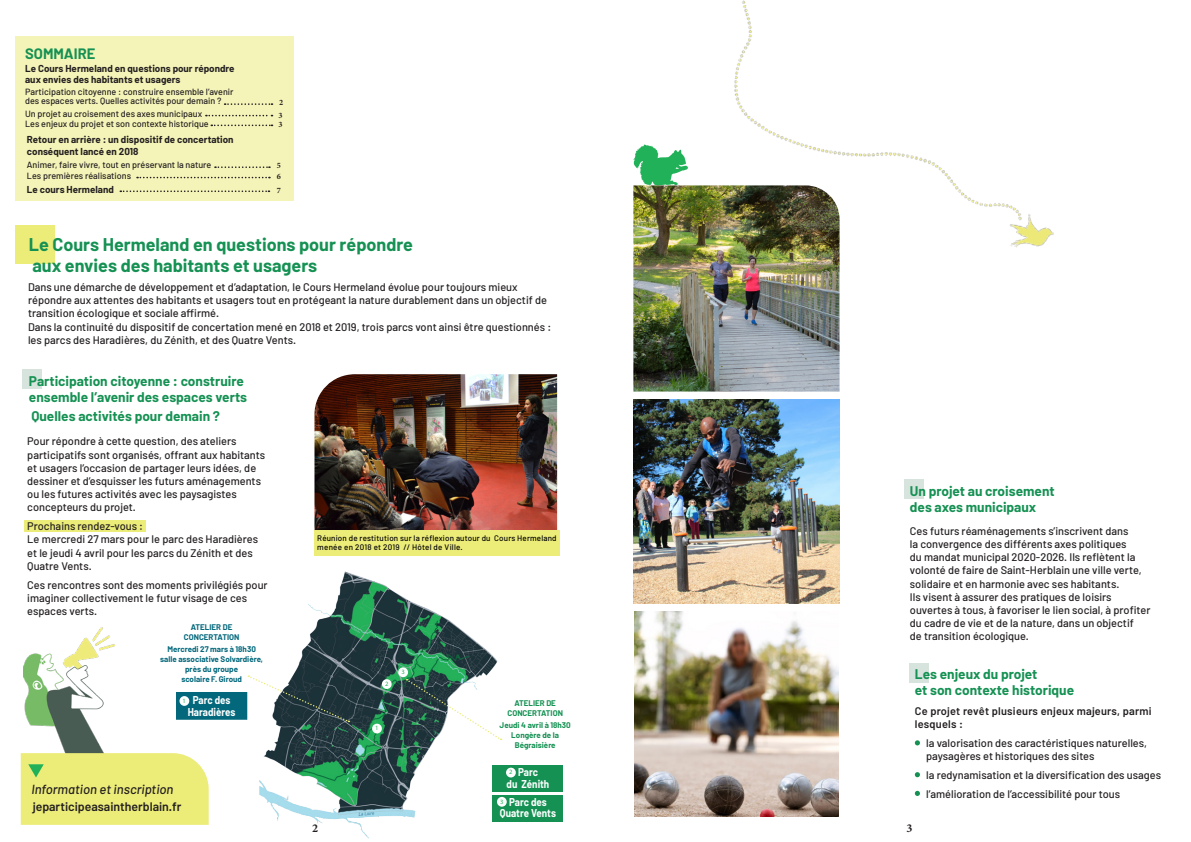
<style>
.page{position:relative;width:1191px;height:842px;background:#fff}
.page>*{position:absolute;margin:0;border:0;box-sizing:border-box;transform-origin:0 0}
.t1{font:700 18px "Barlow";color:#159153}
.t2{font:700 14.7px "Barlow";color:#159153}
.t3{font:700 13.7px "Barlow";color:#159153}
.t4{font:italic 500 13.2px "Barlow";color:#231f20}
.t5{font:600 12.3px "Barlow";color:#231f20}
.t6{font:700 12px "Minion Pro";color:#231f20}
.t7{font:700 11.1px "Barlow";color:#fff;scale:.89 1}
.t8{font:500 11px/13.2px "Barlow";color:#231f20}
.t9{font:600 11px/13.2px "Barlow";letter-spacing:.02em;color:#231f20}
.t10{font:700 9.8px "Barlow";color:#231f20}
.t11{font:500 9px "Barlow";color:#231f20}
.t12{font:700 8.2px "Minion Pro";color:#231f20}
.t13{font:700 8px/10px "Barlow";color:#03687c;text-align:center}
.t14{font:500 8px/9px "Barlow";letter-spacing:.02em;color:#000004}
.t15{font:700 8px "Barlow";color:#159153}
.t16{font:6.5px "Myriad Pro";color:#21b259}
</style>
<div class="page">
<img style="left:314px;top:374px;width:243px;height:156px">
<div style="left:314px;top:530px;width:246px;height:26px;background:#ecec79"></div>
<div style="left:15px;top:225px;width:39px;height:39px;background:#ecec79"></div>
<div style="left:24px;top:521px;width:122px;height:11px;background:#ecec79"></div>
<div style="left:22px;top:369px;width:20px;height:20px;background:#d7e4de"></div>
<img style="left:24px;top:627px;width:91px;height:126px">
<div style="left:21px;top:753px;width:188px;height:72px;background:#ecec79"></div>
<img style="left:247px;top:571px;width:265px;height:268px">
<svg style="left:248px;top:675px;width:101px;height:48px"></svg>
<svg style="left:406px;top:679px;width:95px;height:61px"></svg>
<div style="left:372px;top:724px;width:10px;height:9px;background:#fff;border-radius:50%"></div>
<div style="left:176px;top:692px;width:71px;height:27px;background:#03687c"></div>
<div style="left:176px;top:692px;width:71px;height:28px;border:1px solid #03687c"></div>
<div style="left:179px;top:696px;width:10px;height:10px;background:#fff;border-radius:50%"></div>
<div style="left:382px;top:679px;width:10px;height:10px;background:#fff;border-radius:50%"></div>
<div style="left:493px;top:765px;width:70px;height:27px;background:#159153"></div>
<div style="left:506px;top:768px;width:10px;height:9px;background:#fff;border-radius:50%"></div>
<div style="left:398px;top:667px;width:10px;height:10px;background:#fff;border-radius:50%"></div>
<div style="left:493px;top:795px;width:70px;height:26px;background:#159153"></div>
<div style="left:497px;top:797px;width:10px;height:10px;background:#fff;border-radius:50%"></div>
<img style="left:634px;top:612px;width:204px;height:204px">
<img style="left:633px;top:400px;width:206px;height:204px">
<div style="left:909px;top:663px;width:20px;height:19px;background:#d7e4de"></div>
<svg style="left:915px;top:740px;width:5px;height:5px"></svg>
<svg style="left:915px;top:772px;width:5px;height:5px"></svg>
<svg style="left:915px;top:791px;width:5px;height:5px"></svg>
<img style="left:633px;top:0;width:421px;height:254px">
<div style="left:904px;top:479px;width:20px;height:20px;background:#d7e4de"></div>
<img style="left:633px;top:185px;width:206px;height:207px">
<div style="left:16px;top:36px;width:278px;height:165px;background:#f4f4b8"></div>
<svg style="left:225px;top:103px;width:47px;height:2px"></svg>
<svg style="left:206px;top:115px;width:66px;height:1px"></svg>
<svg style="left:211px;top:125px;width:61px;height:1px"></svg>
<svg style="left:215px;top:166px;width:55px;height:2px"></svg>
<svg style="left:137px;top:177px;width:133px;height:1px"></svg>
<svg style="left:119px;top:190px;width:150px;height:3px"></svg>
<p class="t2" style="left:25px;top:44px;width:72px">SOMMAIRE</p>
<p class="t10" style="left:25px;top:63px;width:211px">Le Cours Hermeland en questions pour répondre</p>
<p class="t10" style="left:25px;top:73px;width:157px">aux envies des habitants et usagers</p>
<p class="t11" style="left:25px;top:86px;width:210px">Participation citoyenne : construire ensemble l’avenir</p>
<p class="t11" style="left:25px;top:95px;width:198px">des espaces verts. Quelles activités pour demain ?</p>
<p class="t11" style="left:25px;top:108px;width:179px">Un projet au croisement des axes municipaux</p>
<p class="t11" style="left:25px;top:118px;width:185px">Les enjeux du projet et son contexte historique</p>
<p class="t10" style="left:27px;top:133px;width:208px">Retour en arrière : un dispositif de concertation</p>
<p class="t10" style="left:27px;top:146px;width:113px">conséquent lancé en 2018</p>
<p class="t11" style="left:27px;top:159px;width:186px">Animer, faire vivre, tout en préservant la nature</p>
<p class="t11" style="left:27px;top:170px;width:106px">Les premières réalisations</p>
<p class="t10" style="left:27px;top:183px;width:88px">Le cours Hermeland</p>
<p class="t12" style="left:279px;top:97px;width:6px">2</p>
<p class="t12" style="left:278px;top:109px;width:6px">3</p>
<p class="t12" style="left:278px;top:118px;width:6px">3</p>
<p class="t12" style="left:277px;top:159px;width:6px">5</p>
<p class="t12" style="left:277px;top:170px;width:6px">6</p>
<p class="t12" style="left:277px;top:184px;width:6px">7</p>
<p class="t1" style="left:29px;top:233px;width:385px">Le Cours Hermeland en questions pour répondre</p>
<p class="t1" style="left:32px;top:254px;width:286px">aux envies des habitants et usagers</p>
<p class="t8" style="left:28px;top:280px;width:520px">Dans une démarche de développement et d’adaptation, le Cours Hermeland évolue pour toujours mieux répondre aux attentes des habitants et usagers tout en protégeant la nature durablement dans un objectif de transition écologique et sociale affirmé.</p>
<p class="t8" style="left:28px;top:320px;width:525px">Dans la continuité du dispositif de concertation mené en 2018 et 2019, trois parcs vont ainsi être questionnés : les parcs des Haradières, du Zénith, et des Quatre Vents.</p>
<p class="t3" style="left:29px;top:373px;width:216px">Participation citoyenne : construire</p>
<p class="t3" style="left:29px;top:389px;width:220px">ensemble l’avenir des espaces verts</p>
<p class="t3" style="left:31px;top:408px;width:190px">Quelles activités pour demain ?</p>
<p class="t8" style="left:27px;top:435px;width:239px">Pour répondre à cette question, des ateliers participatifs sont organisés, offrant aux habitants et usagers l’occasion de partager leurs idées, de dessiner et d’esquisser les futurs aménagements ou les futures activités avec les paysagistes concepteurs du projet.</p>
<p class="t8" style="left:27px;top:519px;width:117px">Prochains rendez-vous :</p>
<p class="t8" style="left:27px;top:533px;width:232px">Le mercredi 27 mars pour le parc des Haradières et le jeudi 4 avril pour les parcs du Zénith et des<br>Quatre Vents.</p>
<p class="t8" style="left:27px;top:578px;width:242px">Ces rencontres sont des moments privilégiés pour imaginer collectivement le futur visage de ces espaces verts.</p>
<p class="t13" style="left:191px;top:622px;width:43px">ATELIER DE</p>
<p class="t13" style="left:184px;top:632px;width:57px">CONCERTATION</p>
<p class="t13" style="left:167px;top:644px;width:90px">Mercredi 27 mars à 18h30</p>
<p class="t13" style="left:160px;top:654px;width:104px">salle associative Solvardière, près du groupe</p>
<p class="t13" style="left:181px;top:674px;width:62px">scolaire F. Giroud</p>
<p class="t7" style="left:193px;top:693px;width:44px">Parc des</p>
<p class="t7" style="left:188px;top:705px;width:55px">Haradières</p>
<p class="t16" style="left:183px;top:697px;width:5px">1</p>
<p class="t4" style="left:31px;top:781px;width:144px">Information et inscription</p>
<p class="t5" style="left:33px;top:798px;width:150px">jeparticipeasaintherblain.fr</p>
<p class="t14" style="left:317px;top:533px;width:241px">Réunion de restitution sur la réflexion autour du Cours Hermeland menée en 2018 et 2019 // Hôtel de Ville.</p>
<p class="t16" style="left:385px;top:680px;width:5px">2</p>
<p class="t16" style="left:401px;top:668px;width:5px">3</p>
<p class="t16" style="left:375px;top:724px;width:5px">1</p>
<p class="t15" style="left:514px;top:698px;width:43px">ATELIER DE</p>
<p class="t15" style="left:507px;top:708px;width:57px">CONCERTATION</p>
<p class="t15" style="left:499px;top:720px;width:73px">Jeudi 4 avril à 18h30</p>
<p class="t15" style="left:511px;top:730px;width:49px">Longère de la</p>
<p class="t15" style="left:515px;top:740px;width:42px">Bégraisière</p>
<p class="t7" style="left:518px;top:765px;width:24px">Parc</p>
<p class="t7" style="left:506px;top:777px;width:49px">du Zénith</p>
<p class="t16" style="left:509px;top:768px;width:5px">2</p>
<p class="t7" style="left:509px;top:795px;width:44px">Parc des</p>
<p class="t7" style="left:500px;top:806px;width:64px">Quatre Vents</p>
<p class="t16" style="left:500px;top:797px;width:5px">3</p>
<p class="t3" style="left:910px;top:483px;width:146px">Un projet au croisement</p>
<p class="t3" style="left:910px;top:499px;width:128px">des axes municipaux</p>
<p class="t8" style="left:910px;top:524px;width:233px">Ces futurs réaménagements s’inscrivent dans<br>la convergence des différents axes politiques<br>du mandat municipal 2020-2026. Ils reflètent la volonté de faire de Saint-Herblain une ville verte, solidaire et en harmonie avec ses habitants.</p>
<p class="t8" style="left:910px;top:590px;width:242px">Ils visent à assurer des pratiques de loisirs ouvertes à tous, à favoriser le lien social, à profiter du cadre de vie et de la nature, dans un objectif</p>
<p class="t8" style="left:910px;top:630px;width:120px">de transition écologique.</p>
<p class="t3" style="left:915px;top:665px;width:124px">Les enjeux du projet</p>
<p class="t3" style="left:915px;top:681px;width:161px">et son contexte historique</p>
<p class="t9" style="left:915px;top:704px;width:238px">Ce projet revêt plusieurs enjeux majeurs, parmi lesquels :</p>
<p class="t8" style="left:926px;top:736px;width:222px">la valorisation des caractéristiques naturelles, paysagères et historiques des sites</p>
<p class="t8" style="left:926px;top:768px;width:236px">la redynamisation et la diversification des usages</p>
<p class="t8" style="left:926px;top:787px;width:195px">l’amélioration de l’accessibilité pour tous</p>
<p class="t6" style="left:312px;top:819px;width:7px">2</p>
<p class="t6" style="left:906px;top:819px;width:7px">3</p>
</div>
